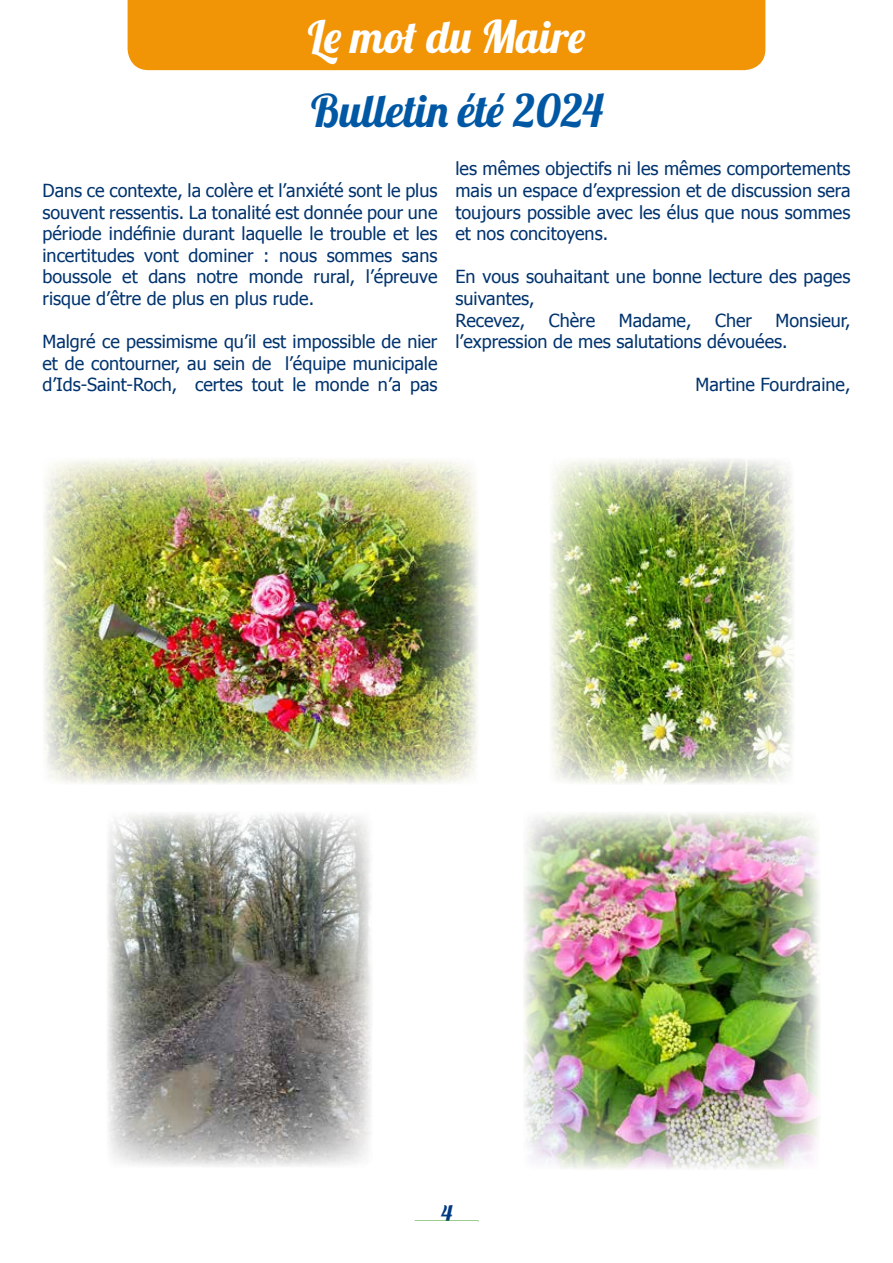
<style>
.page{position:relative;width:893px;height:1263px;background:#fff}
.page>*{position:absolute;margin:0;border:0;box-sizing:border-box;transform-origin:0 0}
.t1{font:45px "Lobster 1.4";letter-spacing:.01em;color:#0058a4}
.t2{font:45px "Lobster 1.4";color:#fff}
.t3{font:24px "Lobster 1.4";color:#003882}
.t4{font:18px/21.6px "Tahoma";color:#00336e;text-align:justify}
</style>
<div class="page">
<img style="left:524px;top:813px;width:296px;height:356px">
<div style="left:128px;top:0;width:637px;height:70px;background:#f19405"></div>
<hr style="left:415px;top:1220px;width:63px;height:2px;background:#44a12b">
<img style="left:44px;top:459px;width:434px;height:325px">
<img style="left:550px;top:459px;width:243px;height:325px">
<img style="left:107px;top:813px;width:265px;height:354px">
<h1 class="t2" style="left:308px;top:8px;width:279px">Le mot du Maire</h1>
<h1 class="t1" style="left:311px;top:82px;width:293px">Bulletin été 2024</h1>
<p class="t4" style="left:43px;top:179px;width:396px">Dans ce contexte, la colère et l’anxiété sont le plus souvent ressentis. La tonalité est donnée pour une période indéfinie durant laquelle le trouble et les incertitudes vont dominer : nous sommes sans boussole et dans notre monde rural, l’épreuve risque d’être de plus en plus rude.</p>
<p class="t4" style="left:43px;top:330px;width:396px">Malgré ce pessimisme qu’il est impossible de nier et de contourner, au sein de l’équipe municipale d’Ids-Saint-Roch, certes tout le monde n’a pas</p>
<p class="t4" style="left:455px;top:157px;width:396px">les mêmes objectifs ni les mêmes comportements mais un espace d’expression et de discussion sera toujours possible avec les élus que nous sommes et nos concitoyens.</p>
<p class="t4" style="left:455px;top:265px;width:396px;text-align:left">En vous souhaitant une bonne lecture des pages suivantes,<br>Recevez,</p>
<p class="t4" style="left:549px;top:308px;width:48px">Chère</p>
<p class="t4" style="left:619px;top:308px;width:74px">Madame,</p>
<p class="t4" style="left:715px;top:308px;width:38px">Cher</p>
<p class="t4" style="left:455px;top:308px;width:396px;text-indent:320px">Monsieur, l’expression de mes salutations dévouées.</p>
<p class="t4" style="left:695px;top:373px;width:156px">Martine Fourdraine,</p>
<h2 class="t3" style="left:441px;top:1198px;width:13px">4</h2>
</div>
